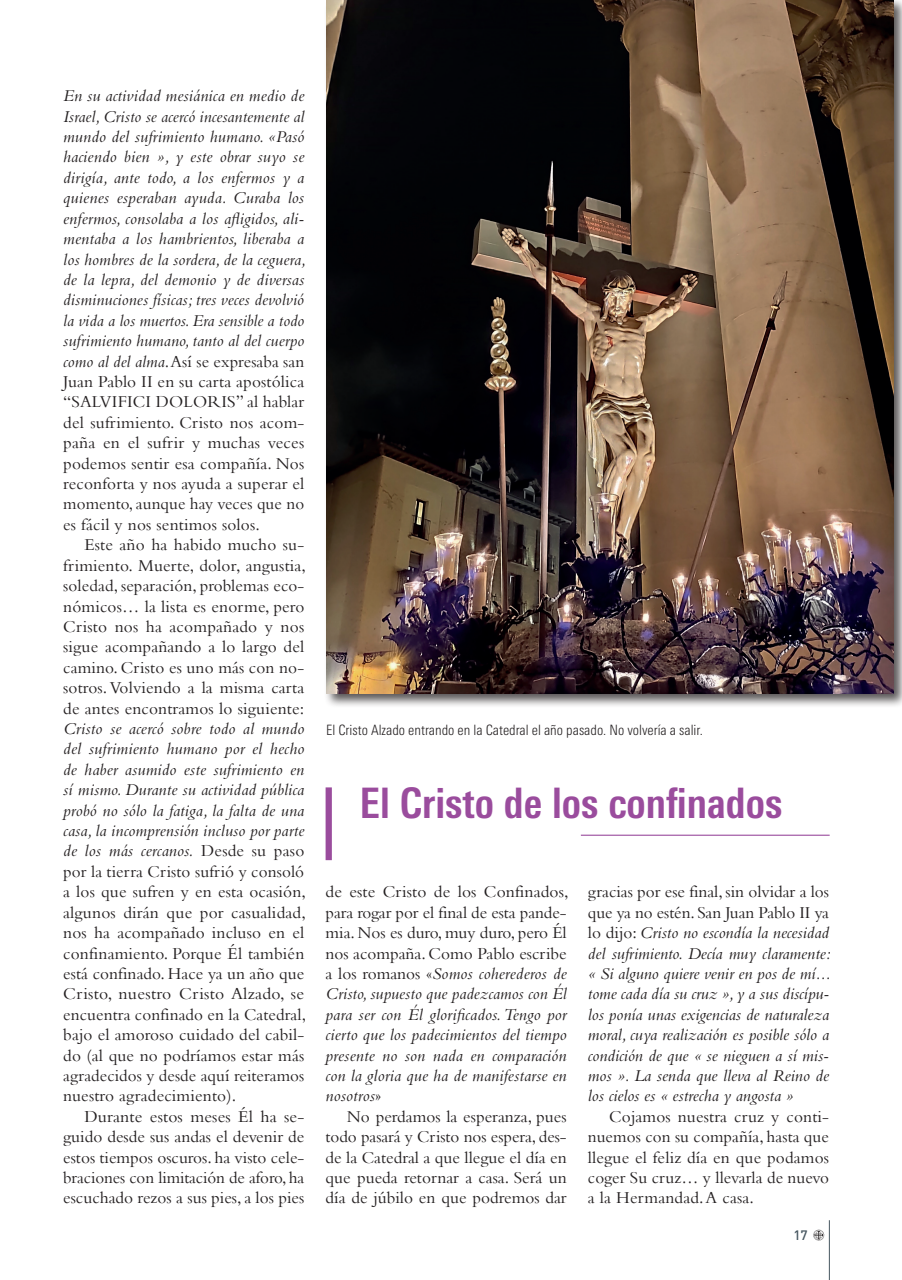
<style>
.page{position:relative;width:902px;height:1280px;background:#fff}
.page>*{position:absolute;margin:0;border:0;box-sizing:border-box;transform-origin:0 0}
.t1{font:700 condensed 42px "Linotype Univers";color:#9a4c9d}
.t2{font:italic 17.25px/20.4px "Bembo";letter-spacing:.01em;color:#231f20;text-align:justify}
.t3{font:17.25px/20.4px "Bembo";letter-spacing:.005em;color:#231f20;text-align:justify}
.t4{font:300 condensed 14.25px "Linotype Univers";color:#231f20}
.t5{font:500 13.5px "DIN";color:#45555f}
.s1{font-style:normal}
.s2{font-style:italic}
</style>
<div class="page">
<hr style="left:829px;top:1220px;width:1px;height:60px;background:#45555f">
<svg style="left:813px;top:1229px;width:11px;height:12px"></svg>
<div style="left:324px;top:0;width:577px;height:708px;background:#231f20;opacity:.75"></div>
<img style="left:326px;top:0;width:567px;height:693px">
<div style="left:325px;top:787px;width:7px;height:73px;background:#9a4c9d"></div>
<hr style="left:581px;top:835px;width:248px;height:1px;background:#9a4c9d">
<p class="t2" style="left:63px;top:85px;width:244px;text-align:left">En su actividad mesiánica en medio de Israel, Cristo se acercó incesantemente al mundo del sufrimiento humano. «Pasó haciendo bien », y este obrar suyo se dirigía, ante todo, a los enfermos y a quienes esperaban ayuda. Curaba los enfermos, consolaba a los afligidos, ali&shy;mentaba a los hambrientos, liberaba a los hombres de la sordera, de la ceguera, de la lepra, del demonio y de diversas disminuciones físicas; tres veces devolvió la vida a los muertos. Era sensible a todo sufrimiento humano, tanto al del cuerpo como al del alma<span class="s1">. Así se expresaba san Juan Pablo II en su carta apostólica “SALVIFICI DOLORIS” al hablar del sufrimiento. Cristo nos acom&shy;paña en el sufrir y muchas veces podemos sentir esa compañía. Nos reconforta y nos ayuda a superar el momento, aunque hay veces que no es fácil y nos sentimos solos.</span></p>
<p class="t3" style="left:63px;top:534px;width:244px;text-indent:21px">Este año ha habido mucho su&shy;frimiento. Muerte, dolor, angustia, soledad, separación, problemas eco&shy;nómicos… la lista es enorme, pero Cristo nos ha acompañado y nos sigue acompañando a lo largo del camino. Cristo es uno más con no&shy;sotros. Volviendo a la misma carta de antes encontramos lo siguiente:</p>
<p class="t3" style="left:63px;top:718px;width:244px"><span class="s2">Cristo se acercó sobre todo al mundo del sufrimiento humano por el hecho de haber asumido este sufrimiento en sí mismo. Durante su actividad pública probó no sólo la fatiga, la falta de una casa, la incomprensión incluso por parte de los más cercanos.</span> Desde su paso por la tierra Cristo sufrió y consoló a los que sufren y en esta ocasión, algunos dirán que por casualidad, nos ha acompañado incluso en el confinamiento. Porque Él también está confinado. Hace ya un año que Cristo, nuestro Cristo Alzado, se encuentra confinado en la Catedral, bajo el amoroso cuidado del cabil&shy;do (al que no podríamos estar más agradecidos y desde aquí reiteramos nuestro agradecimiento).</p>
<p class="t3" style="left:63px;top:1106px;width:242px;text-indent:21px">Durante estos meses Él ha se&shy;guido desde sus andas el devenir de estos tiempos oscuros. ha visto cele&shy;braciones con limitación de aforo, ha escuchado rezos a sus pies, a los pies</p>
<p class="t4" style="left:326px;top:722px;width:378px">El Cristo Alzado entrando en la Catedral el año pasado. No volvería a salir.</p>
<h1 class="t1" style="left:359px;top:778px;width:424px">El Cristo de los confinados</h1>
<p class="t2" style="left:325px;top:881px;width:244px"><span class="s1">de este Cristo de los Confinados, para rogar por el final de esta pande&shy;mia. Nos es duro, muy duro, pero Él nos acompaña. Como Pablo escribe a los romanos «</span>Somos coherederos de Cristo, supuesto que padezcamos con Él para ser con Él glorificados. Tengo por cierto que los padecimientos del tiempo presente no son nada en comparación con la gloria que ha de manifestarse en nosotros<span class="s1">»</span></p>
<p class="t3" style="left:325px;top:1106px;width:242px;text-indent:21px">No perdamos la esperanza, pues todo pasará y Cristo nos espera, des&shy;de la Catedral a que llegue el día en que pueda retornar a casa. Será un día de júbilo en que podremos dar</p>
<p class="t2" style="left:588px;top:881px;width:244px"><span class="s1">gracias por ese final, sin olvidar a los que ya no estén. San Juan Pablo II ya lo dijo:</span> Cristo no escondía la necesidad del sufrimiento. Decía muy claramente: « Si alguno quiere venir en pos de mí... tome cada día su cruz », y a sus discípu&shy;los ponía unas exigencias de naturaleza moral, cuya realización es posible sólo a condición de que « se nieguen a sí mis&shy;mos ». La senda que lleva al Reino de los cielos es « estrecha y angosta »</p>
<p class="t3" style="left:588px;top:1106px;width:243px;text-indent:21px">Cojamos nuestra cruz y conti&shy;nuemos con su compañía, hasta que llegue el feliz día en que podamos coger Su cruz… y llevarla de nuevo a la Hermandad. A casa.</p>
<p class="t5" style="left:793px;top:1226px;width:16px">17</p>
</div>
